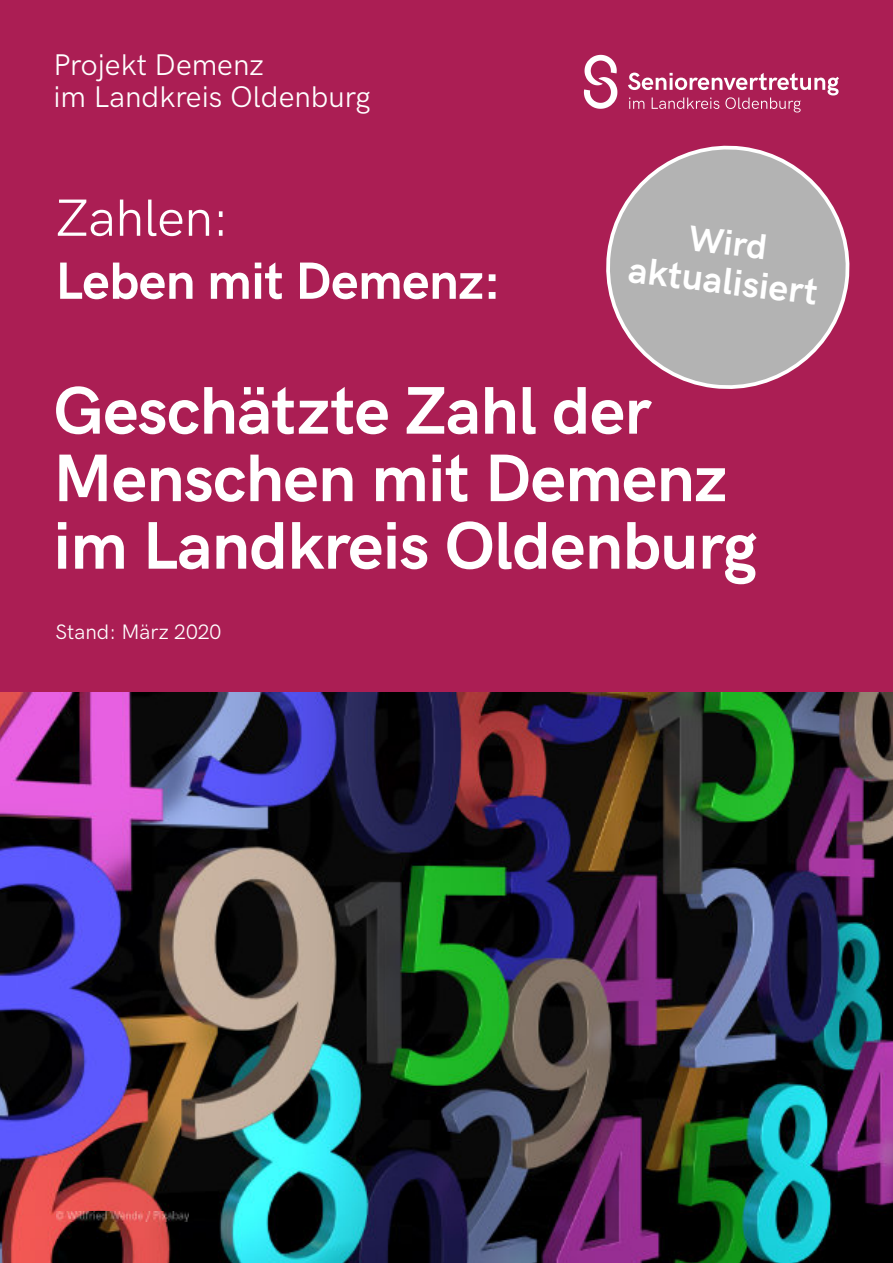
<style>
.page{position:relative;width:893px;height:1263px;background:#ab1e54}
.page>*{position:absolute;margin:0;border:0;box-sizing:border-box;transform-origin:0 0}
.t1{font:700 67.5px/67.5px "HK Grotesk";letter-spacing:-.01em;color:#fff}
.t2{font:700 52.5px "HK Grotesk";letter-spacing:-.01em;color:#fff}
.t3{font:52.5px "HK Grotesk";letter-spacing:-.01em;color:#fff}
.t4{font:700 37.5px "HK Grotesk";color:#fff}
.t5{font:700 36px "HK Grotesk";color:#fff}
.t6{font:30px/32.5px "HK Grotesk";color:#fff}
.t7{font:21px "HK Grotesk";color:#fff}
</style>
<div class="page">
<svg style="left:628px;top:73px;width:211px;height:39px"></svg>
<svg style="left:584px;top:55px;width:33px;height:54px"></svg>
<img style="left:0;top:693px;width:893px;height:570px">
<img style="left:56px;top:1212px;width:132px;height:9px">
<svg style="left:606px;top:145px;width:244px;height:244px;fill:#b3b3b3"></svg>
<p class="t6" style="left:53px;top:53px;width:319px">Projekt Demenz<br>im Landkreis Oldenburg</p>
<p class="t3" style="left:55px;top:199px;width:175px">Zahlen:</p>
<p class="t2" style="left:55px;top:262px;width:447px">Leben mit Demenz:</p>
<p class="t5" style="left:690px;top:225px;width:80px;rotate:7deg">Wird</p>
<p class="t4" style="left:630px;top:256px;width:192px;rotate:7deg">aktualisiert</p>
<p class="t1" style="left:53px;top:386px;width:705px">Geschätzte Zahl der<br>Menschen mit Demenz im Landkreis Oldenburg</p>
<p class="t7" style="left:55px;top:624px;width:167px">Stand: März 2020</p>
</div>
